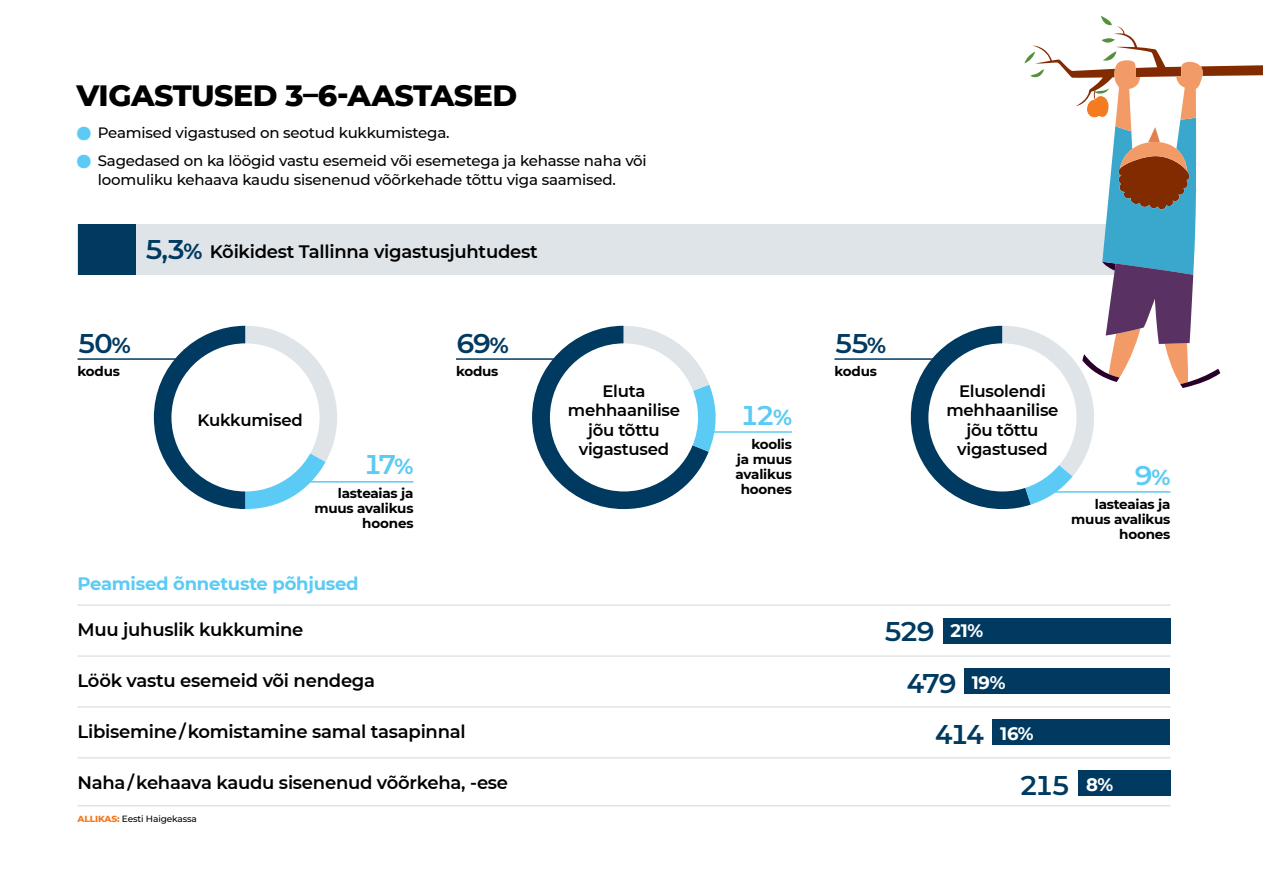
<style>
.page{position:relative;width:1263px;height:893px;background:#fff}
.page>*{position:absolute;margin:0;border:0;box-sizing:border-box;transform-origin:0 0}
.t1{font:800 30px "Montserrat";letter-spacing:-.015em;color:#000}
.t2{font:600 27px/50.8px "Montserrat";letter-spacing:-.1em;color:#003a60}
.t3{font:600 27px "Montserrat";color:#5bcbf5}
.t4{font:600 18px "Montserrat";letter-spacing:-.015em;color:#000}
.t5{font:700 18px "Montserrat";letter-spacing:-.015em;color:#5bcbf5}
.t6{font:700 18px "Montserrat";color:#fff}
.t7{font:600 16.5px/19.5px "Montserrat";letter-spacing:-.015em;color:#000;text-align:center}
.t8{font:500 15px/19.5px "Montserrat";letter-spacing:-.015em;color:#000}
.t9{font:700 13.5px/15px "Montserrat";letter-spacing:-.015em;color:#000;text-align:right}
.t10{font:500 9px "Montserrat";letter-spacing:-.015em;color:#000}
.s1{font-family:"Core Sans N";font-weight:700;color:#5bcbf5}
.s2{font-weight:700;font-size:21.6px}
.s3{font-weight:800;color:#f47b20}
.s4{font-weight:700;font-size:18px;color:#fff}
</style>
<div class="page">
<div style="left:78px;top:224px;width:1092px;height:51px;background:#dfe4e8"></div>
<div style="left:943px;top:618px;width:227px;height:25px;background:#003a60"></div>
<div style="left:964px;top:669px;width:206px;height:25px;background:#003a60"></div>
<div style="left:992px;top:720px;width:178px;height:25px;background:#003a60"></div>
<div style="left:1078px;top:770px;width:92px;height:26px;background:#003a60"></div>
<svg style="left:154px;top:326px;width:183px;height:183px"></svg>
<svg style="left:532px;top:326px;width:184px;height:183px"></svg>
<div style="left:78px;top:224px;width:57px;height:51px;background:#003a60"></div>
<div style="left:550px;top:343px;width:148px;height:148px;background:#fff;border-radius:50%"></div>
<div style="left:171px;top:343px;width:149px;height:148px;background:#fff;border-radius:50%"></div>
<svg style="left:911px;top:16px;width:352px;height:493px"></svg>
<hr style="left:78px;top:605px;width:1092px;height:1px;background:#ced8de">
<hr style="left:78px;top:656px;width:1092px;height:1px;background:#ced8de">
<hr style="left:78px;top:707px;width:1092px;height:1px;background:#ced8de">
<hr style="left:78px;top:757px;width:1092px;height:1px;background:#ced8de">
<hr style="left:78px;top:805px;width:1092px;height:1px;background:#ced8de">
<hr style="left:78px;top:358px;width:104px;height:2px;background:#003a60">
<hr style="left:300px;top:481px;width:113px;height:2px;background:#5bcbf5">
<hr style="left:703px;top:431px;width:89px;height:2px;background:#5bcbf5">
<hr style="left:1041px;top:491px;width:129px;height:2px;background:#5bcbf5">
<hr style="left:456px;top:358px;width:104px;height:2px;background:#003a60">
<hr style="left:834px;top:358px;width:105px;height:2px;background:#003a60">
<h1 class="t1" style="left:77px;top:73px;width:442px">VIGASTUSED 3–6-AASTASED</h1>
<p class="t8" style="left:77px;top:122px;width:374px"><span class="s1">●</span> Peamised vigastused on seotud kukkumistega.</p>
<p class="t8" style="left:98px;top:150px;width:550px;text-indent:-21px"><span class="s1">●</span> Sagedased on ka löögid vastu esemeid või esemetega ja kehasse naha või loomuliku kehaava kaudu sisenenud võõrkehade tõttu viga saamised.</p>
<h2 class="t2" style="left:145px;top:223px;width:59px">5,3<span class="s2">%</span></h2>
<p class="t4" style="left:210px;top:239px;width:329px">Kõikidest Tallinna vigastusjuhtudest</p>
<h2 class="t2" style="left:78px;top:316px;width:55px">50<span class="s2">%</span></h2>
<p class="t9" style="left:78px;top:363px;width:44px">kodus</p>
<p class="t7" style="left:197px;top:409px;width:107px">Kukkumised</p>
<h2 class="t3" style="left:364px;top:446px;width:51px">17<span class="s2">%</span></h2>
<p class="t9" style="left:314px;top:485px;width:101px">lasteaias ja muus avalikus hoones</p>
<h2 class="t2" style="left:456px;top:316px;width:54px">69<span class="s2">%</span></h2>
<p class="t9" style="left:456px;top:363px;width:44px">kodus</p>
<p class="t5" style="left:78px;top:570px;width:283px">Peamised õnnetuste põhjused</p>
<p class="t4" style="left:78px;top:617px;width:227px">Muu juhuslik kukkumine</p>
<p class="t4" style="left:78px;top:668px;width:299px">Löök vastu esemeid või nendega</p>
<p class="t4" style="left:78px;top:719px;width:390px">Libisemine / komistamine samal tasapinnal</p>
<p class="t4" style="left:78px;top:770px;width:432px">Naha / kehaava kaudu sisenenud võõrkeha, -ese</p>
<p class="t10" style="left:78px;top:813px;width:121px"><span class="s3">ALLIKAS:</span> Eesti Haigekassa</p>
<h2 class="t2" style="left:834px;top:316px;width:53px">55<span class="s2">%</span></h2>
<p class="t9" style="left:834px;top:363px;width:44px">kodus</p>
<p class="t7" style="left:568px;top:380px;width:114px">Eluta mehhaanilise jõu tõttu vigastused</p>
<p class="t7" style="left:946px;top:380px;width:114px">Elusolendi mehhaanilise jõu tõttu vigastused</p>
<h2 class="t3" style="left:740px;top:396px;width:53px">12<span class="s2">%</span></h2>
<p class="t9" style="left:736px;top:436px;width:58px">koolis<br>ja muus avalikus hoones</p>
<h2 class="t3" style="left:1134px;top:457px;width:38px">9<span class="s2">%</span></h2>
<p class="t9" style="left:1071px;top:496px;width:101px">lasteaias ja muus avalikus hoones</p>
<h2 class="t2" style="left:884px;top:605px;width:101px">529 <span class="s4">21%</span></h2>
<p class="t6" style="left:972px;top:669px;width:35px">19%</p>
<p class="t6" style="left:1000px;top:720px;width:35px">16%</p>
<h2 class="t2" style="left:935px;top:656px;width:52px;text-indent:-28px">479<br>414</h2>
<h2 class="t2" style="left:1019px;top:758px;width:52px">215</h2>
<p class="t6" style="left:1086px;top:771px;width:29px">8%</p>
</div>
